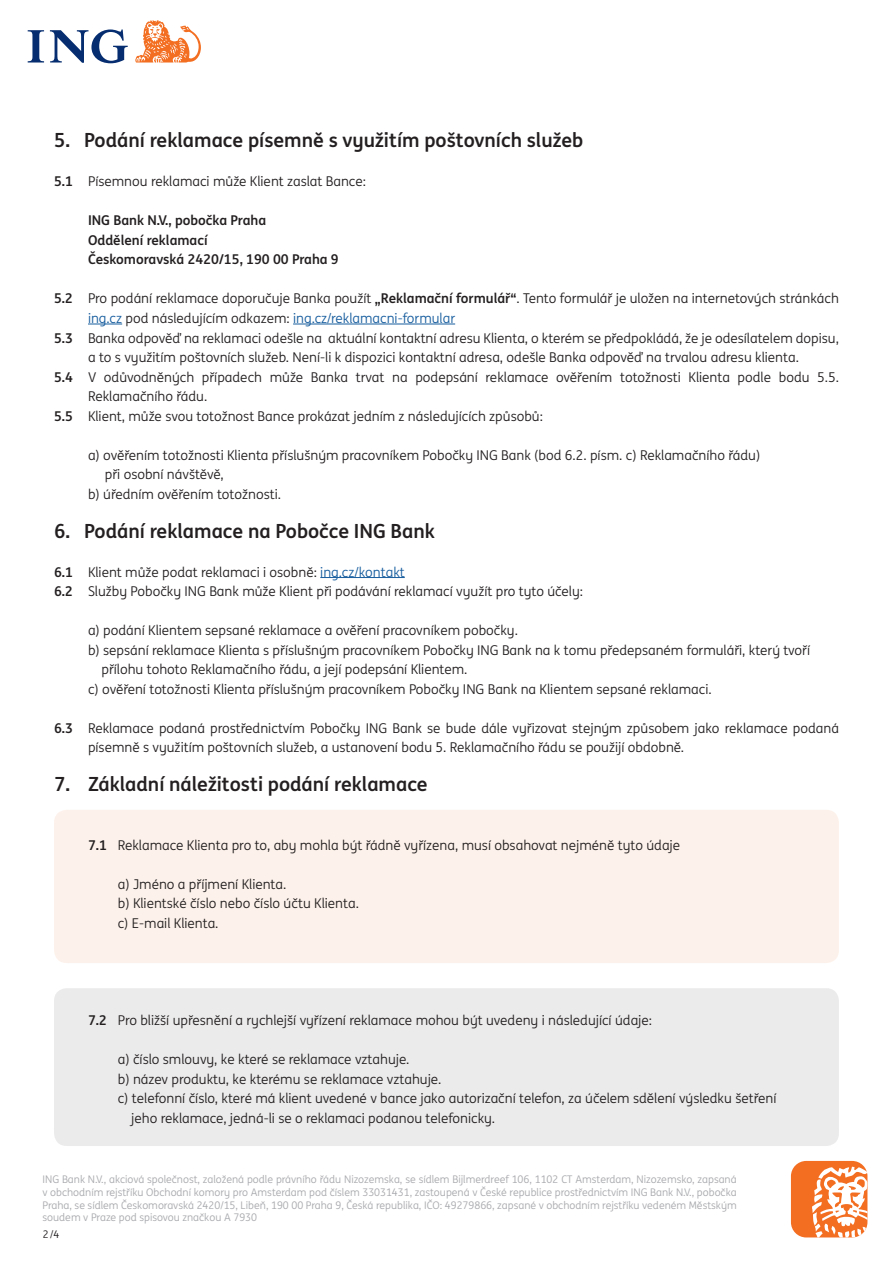
<style>
.page{position:relative;width:893px;height:1263px;background:#fff}
.page>*{position:absolute;margin:0;border:0;box-sizing:border-box;transform-origin:0 0}
.t1{font:700 19.5px "ING Me";color:#231f20}
.t2{font:13.5px/19.5px "ING Me";color:#231f20}
.t3{font:700 13.5px/19.5px "ING Me";color:#231f20}
.t4{font:10.5px/12.6px "ING Me";color:#a8a9ad;text-align:justify}
.t5{font:10.5px "ING Me";color:#231f20}
.s1{font-weight:700}
.s2{color:#175d9e}
</style>
<div class="page">
<svg style="left:28px;top:29px;width:100px;height:34px"></svg>
<svg style="left:135px;top:20px;width:66px;height:43px"></svg>
<div style="left:791px;top:1161px;width:76px;height:76px;background:#f36e21;border-radius:15px"></div>
<svg style="left:812px;top:1166px;width:56px;height:71px"></svg>
<div style="left:54px;top:988px;width:785px;height:158px;background:#ecebeb;border-radius:13px"></div>
<div style="left:54px;top:810px;width:785px;height:153px;background:#fdf2eb;border-radius:13px"></div>
<hr style="left:88px;top:324px;width:34px;height:1px;background:#175d9e">
<hr style="left:293px;top:324px;width:162px;height:1px;background:#175d9e">
<hr style="left:320px;top:577px;width:85px;height:1px;background:#175d9e">
<p class="t1" style="left:54px;top:125px;width:531px">5. Podání reklamace písemně s využitím poštovních služeb</p>
<p class="t2" style="left:54px;top:171px;width:313px"><span class="s1">5.1</span> Písemnou reklamaci může Klient zaslat Bance:</p>
<p class="t3" style="left:88px;top:210px;width:252px">ING Bank N.V., pobočka Praha<br>Oddělení reklamací<br>Českomoravská 2420/15, 190 00 Praha 9</p>
<p class="t2" style="left:88px;top:288px;width:752px;text-indent:-34px"><span class="s1">5.2</span> Pro podání reklamace doporučuje Banka použít <span class="s1">„Reklamační formulář“</span>. Tento formulář je uložen na internetových stránkách <span class="s2">ing.cz</span> pod následujícím odkazem: <span class="s2">ing.cz/reklamacni-formular</span></p>
<p class="t2" style="left:54px;top:327px;width:786px;text-align:center"><span class="s1">5.3</span> Banka odpověď na reklamaci odešle na aktuální kontaktní adresu Klienta, o kterém se předpokládá, že je odesílatelem dopisu, a to s využitím poštovních služeb. Není-li k dispozici kontaktní adresa, odešle Banka odpověď na trvalou adresu klienta.</p>
<p class="t2" style="left:88px;top:366px;width:752px;text-indent:-34px"><span class="s1">5.4</span> V odůvodněných případech může Banka trvat na podepsání reklamace ověřením totožnosti Klienta podle bodu 5.5.<br>Reklamačního řádu.</p>
<p class="t2" style="left:54px;top:405px;width:490px"><span class="s1">5.5</span> Klient, může svou totožnost Bance prokázat jedním z následujících způsobů:</p>
<p class="t2" style="left:88px;top:444px;width:674px">a) ověřením totožnosti Klienta příslušným pracovníkem Pobočky ING Bank (bod 6.2. písm. c) Reklamačního řádu)</p>
<p class="t2" style="left:105px;top:464px;width:120px">při osobní návštěvě,</p>
<p class="t2" style="left:88px;top:483px;width:194px">b) úředním ověřením totožnosti.</p>
<p class="t1" style="left:54px;top:515px;width:382px">6. Podání reklamace na Pobočce ING Bank</p>
<p class="t2" style="left:54px;top:561px;width:352px"><span class="s1">6.1</span> Klient může podat reklamaci i osobně: <span class="s2">ing.cz/kontakt</span></p>
<p class="t2" style="left:54px;top:581px;width:531px"><span class="s1">6.2</span> Služby Pobočky ING Bank může Klient při podávání reklamací využít pro tyto účely:</p>
<p class="t2" style="left:88px;top:620px;width:431px">a) podání Klientem sepsané reklamace a ověření pracovníkem pobočky.</p>
<p class="t2" style="left:88px;top:639px;width:724px">b) sepsání reklamace Klienta s příslušným pracovníkem Pobočky ING Bank na k tomu předepsaném formuláři, který tvoří</p>
<p class="t2" style="left:102px;top:659px;width:367px">přílohu tohoto Reklamačního řádu, a její podepsání Klientem.</p>
<p class="t2" style="left:88px;top:678px;width:625px">c) ověření totožnosti Klienta příslušným pracovníkem Pobočky ING Bank na Klientem sepsané reklamaci.</p>
<p class="t2" style="left:88px;top:717px;width:752px;text-indent:-34px"><span class="s1">6.3</span> Reklamace podaná prostřednictvím Pobočky ING Bank se bude dále vyřizovat stejným způsobem jako reklamace podaná písemně s využitím poštovních služeb, a ustanovení bodu 5. Reklamačního řádu se použijí obdobně.</p>
<p class="t1" style="left:54px;top:768px;width:375px">7. Základní náležitosti podání reklamace</p>
<p class="t2" style="left:88px;top:834px;width:594px"><span class="s1">7.1</span> Reklamace Klienta pro to, aby mohla být řádně vyřízena, musí obsahovat nejméně tyto údaje</p>
<p class="t2" style="left:118px;top:873px;width:243px">a) Jméno a příjmení Klienta.<br>b) Klientské číslo nebo číslo účtu Klienta. c) E-mail Klienta.</p>
<p class="t2" style="left:88px;top:1010px;width:566px"><span class="s1">7.2</span> Pro bližší upřesnění a rychlejší vyřízení reklamace mohou být uvedeny i následující údaje:</p>
<p class="t2" style="left:118px;top:1049px;width:293px">a) číslo smlouvy, ke které se reklamace vztahuje.</p>
<p class="t2" style="left:118px;top:1068px;width:325px">b) název produktu, ke kterému se reklamace vztahuje.</p>
<p class="t2" style="left:118px;top:1088px;width:660px">c) telefonní číslo, které má klient uvedené v bance jako autorizační telefon, za účelem sdělení výsledku šetření</p>
<p class="t2" style="left:131px;top:1107px;width:365px">jeho reklamace, jedná-li se o reklamaci podanou telefonicky.</p>
<p class="t4" style="left:43px;top:1173px;width:696px">ING Bank N.V., akciová společnost, založená podle právního řádu Nizozemska, se sídlem Bijlmerdreef 106, 1102 CT Amsterdam, Nizozemsko, zapsaná v obchodním rejstříku Obchodní komory pro Amsterdam pod číslem 33031431, zastoupená v České republice prostřednictvím ING Bank N.V., pobočka Praha, se sídlem Českomoravská 2420/15, Libeň, 190 00 Praha 9, Česká republika, IČO: 49279866, zapsané v obchodním rejstříku vedeném Městským soudem v Praze pod spisovou značkou A 7930</p>
<p class="t5" style="left:43px;top:1226px;width:18px">2/4</p>
</div>
